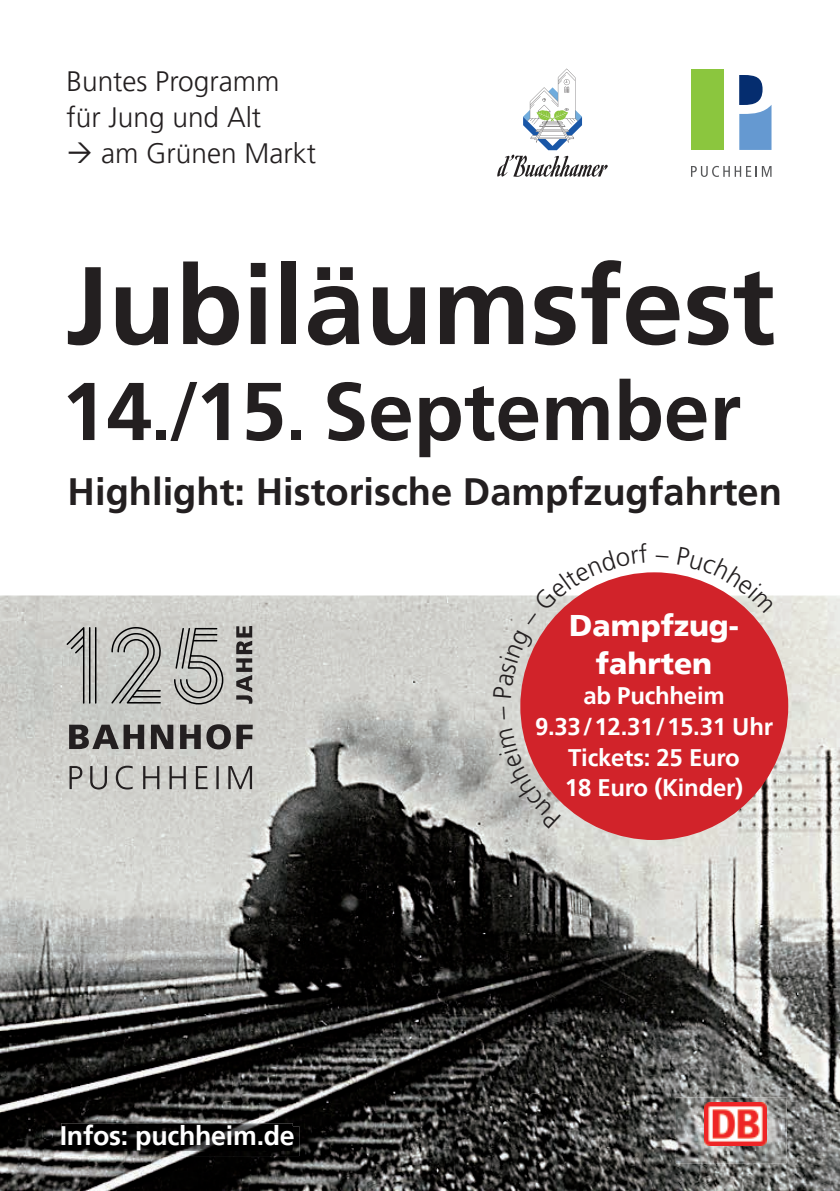
<style>
.page{position:relative;width:840px;height:1191px;background:#fff}
.page>*{position:absolute;margin:0;border:0;box-sizing:border-box;transform-origin:0 0}
.t1{font:700 110px "Frutiger LT Pro";color:#231f20}
.t2{font:700 81.8px "Frutiger LT Pro";color:#231f20}
.t3{font:700 38px "Frutiger LT Pro";color:#231f20}
.t4{font:900 29.8px/38.2px "Frutiger LT Pro";color:#fff;text-align:center}
.t5{font:300 28px "Frutiger LT Pro";color:#231f20}
.t6{font:700 26.8px "Frutiger LT Pro";letter-spacing:-.01em;color:#fff}
.t7{font:700 24px/30.6px "Frutiger LT Pro";letter-spacing:-.01em;color:#fff;text-align:center}
.s1{font-weight:400}
</style>
<div class="page">
<img style="left:0;top:595px;width:839px;height:596px">
<img style="left:61px;top:1123px;width:231px;height:27px">
<img style="left:62px;top:1126px;width:237px;height:30px">
<img style="left:62px;top:1126px;width:230px;height:24px">
<svg style="left:69px;top:724px;width:183px;height:25px;background:#72706f"></svg>
<svg style="left:69px;top:765px;width:183px;height:24px;background:#abaaa7"></svg>
<svg style="left:236px;top:626px;width:16px;height:77px"></svg>
<hr style="left:95px;top:627px;width:1px;height:76px;background:#000001">
<hr style="left:89px;top:627px;width:1px;height:76px;background:#000001">
<svg style="left:67px;top:627px;width:17px;height:76px"></svg>
<svg style="left:111px;top:627px;width:50px;height:76px;background:#a9a9a6"></svg>
<svg style="left:174px;top:628px;width:49px;height:76px;background:#a7a7a3"></svg>
<svg style="left:497px;top:69px;width:110px;height:108px"></svg>
<img style="left:675px;top:1097px;width:111px;height:66px">
<img style="left:704px;top:1102px;width:61px;height:43px">
<div style="left:520px;top:572px;width:267px;height:268px;background:#d1232a;border-radius:50%"></div>
<div style="left:690px;top:69px;width:32px;height:81px;background:#8bc63e"></div>
<svg style="left:739px;top:75px;width:32px;height:75px"></svg>
<svg style="left:691px;top:166px;width:80px;height:11px"></svg>
<svg style="left:499px;top:728px;width:61px;height:100px"></svg>
<svg style="left:502px;top:707px;width:3px;height:13px"></svg>
<svg style="left:493px;top:572px;width:154px;height:125px"></svg>
<svg style="left:676px;top:574px;width:97px;height:39px"></svg>
<p class="t5" style="left:66px;top:65px;width:214px">Buntes Programm</p>
<p class="t5" style="left:66px;top:101px;width:196px">für Jung und Alt</p>
<p class="t5" style="left:101px;top:137px;width:216px">am Grünen Markt</p>
<h1 class="t1" style="left:65px;top:240px;width:710px">Jubiläumsfest</h1>
<h2 class="t2" style="left:61px;top:363px;width:681px">14<span class="s1">./</span>15<span class="s1">.</span> September</h2>
<h3 class="t3" style="left:68px;top:469px;width:715px">Highlight: Historische Dampfzugfahrten</h3>
<p class="t6" style="left:60px;top:1119px;width:236px">Infos: puchheim.de</p>
<p class="t4" style="left:569px;top:606px;width:171px">Dampfzug&shy;fahrten</p>
<p class="t7" style="left:534px;top:680px;width:239px">ab Puchheim<br>9.33/12.31/15.31 Uhr<br>Tickets: 25 Euro<br>18 Euro (Kinder)</p>
</div>
